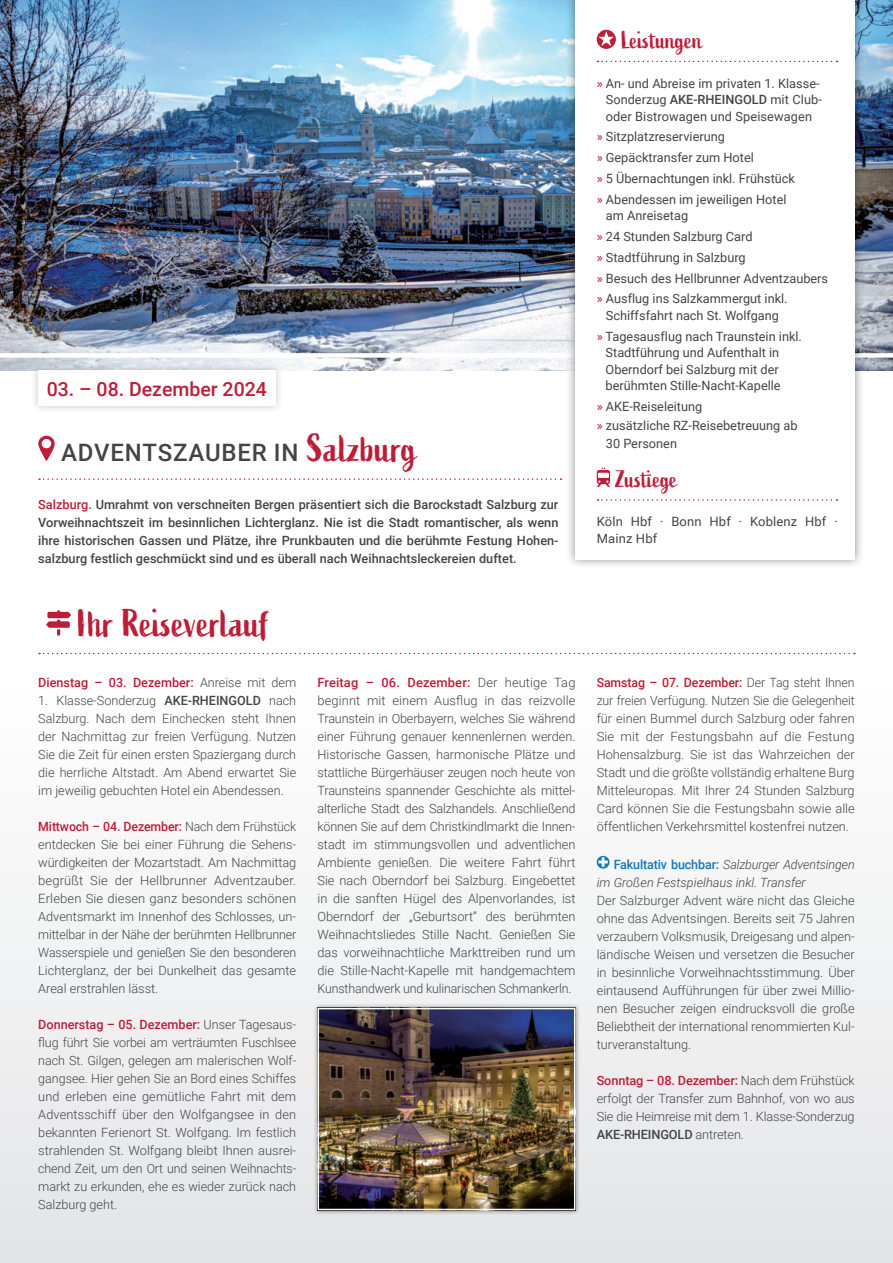
<style>
.page{position:relative;width:893px;height:1263px;background:#fff}
.page>*{position:absolute;margin:0;border:0;box-sizing:border-box;transform-origin:0 0}
.t1{font:39px "Active";color:#bc1d37}
.t2{font:500 24px "Roboto";letter-spacing:.035em;color:#434445}
.t3{font:24px "Active";letter-spacing:-.01em;color:#bc1d37}
.t4{font:500 19.5px "Roboto";color:#bc1d37}
.t5{font:300 12.75px/18px "Roboto";color:#434445;text-align:justify}
.t6{font:12.75px/20.7px "Roboto";color:#434445}
.t7{font:500 12.75px/18px "Roboto";color:#434445;text-align:justify}
.t8{font:italic 300 12.75px/18px "Roboto";letter-spacing:-.01em;color:#434445}
.t9{font:500 12.75px "Roboto";color:#bc1d37}
.s1{font-family:"Active";font-weight:400;font-size:39px;color:#bc1d37}
.s2{color:#bc1d37}
.s3{font-weight:500}
.s4{font-weight:300;color:#434445}
.s5{font-weight:500;color:#bc1d37}
.s6{font-weight:500;font-style:normal;color:#1077b9}
</style>
<div class="page">
<div style="left:0;top:677px;width:892px;height:586px;background:linear-gradient(to bottom,#fff,#e3e4e6)"></div>
<img style="left:0;top:0;width:893px;height:370px">
<div style="left:0;top:353px;width:893px;height:5px;background:#fff"></div>
<div style="left:30px;top:362px;width:253px;height:53px;background:#231f20;opacity:.25"></div>
<div style="left:38px;top:371px;width:237px;height:35px;background:#fff"></div>
<svg style="left:38px;top:436px;width:17px;height:25px"></svg>
<svg style="left:39px;top:478px;width:523px;height:2px"></svg>
<svg style="left:597px;top:856px;width:12px;height:12px"></svg>
<svg style="left:46px;top:610px;width:25px;height:26px"></svg>
<svg style="left:39px;top:653px;width:816px;height:1px"></svg>
<div style="left:313px;top:1003px;width:267px;height:212px;background:#231f20;opacity:.5"></div>
<img style="left:320px;top:1011px;width:252px;height:196px">
<div style="left:317px;top:1008px;width:258px;height:202px;border:2px solid #fff"></div>
<div style="left:565px;top:0;width:299px;height:570px;background:#231f20;opacity:.5"></div>
<div style="left:575px;top:0;width:280px;height:560px;background:#fff"></div>
<svg style="left:597px;top:30px;width:19px;height:19px"></svg>
<svg style="left:598px;top:31px;width:16px;height:15px"></svg>
<svg style="left:597px;top:468px;width:13px;height:19px"></svg>
<svg style="left:597px;top:499px;width:241px;height:2px"></svg>
<svg style="left:597px;top:61px;width:241px;height:1px"></svg>
<h3 class="t4" style="left:47px;top:381px;width:222px">03. – 08. Dezember 2024</h3>
<h2 class="t2" style="left:61px;top:443px;width:357px">ADVENTSZAUBER IN <span class="s1">Salzburg</span></h2>
<p class="t7" style="left:38px;top:496px;width:522px"><span class="s2">Salzburg.</span> Umrahmt von verschneiten Bergen präsentiert sich die Barockstadt Salzburg zur Vorweihnachtszeit im besinnlichen Lichterglanz. Nie ist die Stadt romantischer, als wenn ihre historischen Gassen und Plätze, ihre Prunkbauten und die berühmte Festung Hohen&shy;salzburg festlich geschmückt sind und es überall nach Weihnachtsleckereien duftet.</p>
<h1 class="t1" style="left:77px;top:606px;width:194px">Ihr Reiseverlauf</h1>
<h2 class="t3" style="left:621px;top:30px;width:83px">Leistungen</h2>
<p class="t6" style="left:606px;top:76px;width:218px;line-height:16.5px;text-indent:-9px"><span class="s2">»</span> An- und Abreise im privaten 1. Klasse-<br>Sonderzug <span class="s3">AKE-RHEINGOLD</span> mit Club&shy;oder Bistrowagen und Speisewagen</p>
<p class="t6" style="left:597px;top:128px;width:200px"><span class="s2">»</span> Sitzplatzreservierung<br><span class="s2">»</span> Gepäcktransfer zum Hotel<br><span class="s2">»</span> 5 Übernachtungen inkl. Frühstück <span class="s2">»</span> Abendessen im jeweiligen Hotel</p>
<p class="t6" style="left:597px;top:206px;width:233px;text-indent:9px">am Anreisetag<br><span class="s2">»</span> 24 Stunden Salzburg Card<br><span class="s2">»</span> Stadtführung in Salzburg<br><span class="s2">»</span> Besuch des Hellbrunner Adventzaubers <span class="s2">»</span> Ausflug ins Salzkammergut inkl.</p>
<p class="t6" style="left:597px;top:306px;width:207px;text-indent:9px">Schiffsfahrt nach St. Wolfgang<br><span class="s2">»</span> Tagesausflug nach Traunstein inkl.</p>
<p class="t6" style="left:606px;top:345px;width:177px;line-height:16.5px">Stadtführung und Aufenthalt in<br>Oberndorf bei Salzburg mit der berühmten Stille-Nacht-Kapelle</p>
<p class="t6" style="left:597px;top:398px;width:202px;line-height:19.5px"><span class="s2">»</span> AKE-Reiseleitung<br><span class="s2">»</span> zusätzliche RZ-Reisebetreuung ab</p>
<p class="t6" style="left:606px;top:434px;width:73px">30 Personen</p>
<h2 class="t3" style="left:615px;top:469px;width:64px">Zustiege</h2>
<p class="t6" style="left:597px;top:515px;width:243px;line-height:16.5px">Köln Hbf · Bonn Hbf · Koblenz Hbf ·<br>Mainz Hbf</p>
<p class="t9" style="left:38px;top:677px;width:259px">Dienstag – 03. Dezember: <span class="s4">Anreise mit dem</span></p>
<p class="t5" style="left:38px;top:693px;width:259px">1. Klasse-Sonderzug <span class="s3">AKE-RHEINGOLD</span> nach Salzburg. Nach dem Einchecken steht Ihnen der Nachmittag zur freien Verfügung. Nutzen Sie die Zeit für einen ersten Spaziergang durch die herrliche Altstadt. Am Abend erwartet Sie im jeweilig gebuchten Hotel ein Abendessen.</p>
<p class="t5" style="left:38px;top:819px;width:259px"><span class="s5">Mittwoch – 04. Dezember:</span> Nach dem Frühstück entdecken Sie bei einer Führung die Sehens&shy;würdigkeiten der Mozartstadt. Am Nachmittag begrüßt Sie der Hellbrunner Adventzauber.<br>Erleben Sie diesen ganz besonders schönen Adventsmarkt im Innenhof des Schlosses, un&shy;mittelbar in der Nähe der berühmten Hellbrunner Wasserspiele und genießen Sie den besonderen Lichterglanz, der bei Dunkelheit das gesamte Areal erstrahlen lässt.</p>
<p class="t5" style="left:38px;top:1017px;width:259px"><span class="s5">Donnerstag – 05. Dezember:</span> Unser Tagesaus&shy;flug führt Sie vorbei am verträumten Fuschlsee nach St. Gilgen, gelegen am malerischen Wolf&shy;gangsee. Hier gehen Sie an Bord eines Schiffes und erleben eine gemütliche Fahrt mit dem Adventsschiff über den Wolfgangsee in den bekannten Ferienort St. Wolfgang. Im festlich strahlenden St. Wolfgang bleibt Ihnen ausrei&shy;chend Zeit, um den Ort und seinen Weihnachts&shy;markt zu erkunden, ehe es wieder zurück nach Salzburg geht.</p>
<p class="t5" style="left:317px;top:675px;width:259px"><span class="s5">Freitag – 06. Dezember:</span> Der heutige Tag beginnt mit einem Ausflug in das reizvolle Traunstein in Oberbayern, welches Sie während einer Führung genauer kennenlernen werden.<br>Historische Gassen, harmonische Plätze und stattliche Bürgerhäuser zeugen noch heute von Traunsteins spannender Geschichte als mittel&shy;alterliche Stadt des Salzhandels. Anschließend können Sie auf dem Christkindlmarkt die Innen&shy;stadt im stimmungsvollen und adventlichen Ambiente genießen. Die weitere Fahrt führt Sie nach Oberndorf bei Salzburg. Eingebettet in die sanften Hügel des Alpenvorlandes, ist Oberndorf der „Geburtsort“ des berühmten Weihnachtsliedes Stille Nacht. Genießen Sie das vorweihnachtliche Markttreiben rund um die Stille-Nacht-Kapelle mit handgemachtem Kunsthandwerk und kulinarischen Schmankerln.</p>
<p class="t5" style="left:597px;top:675px;width:259px"><span class="s5">Samstag – 07. Dezember:</span> Der Tag steht Ihnen zur freien Verfügung. Nutzen Sie die Gelegenheit für einen Bummel durch Salzburg oder fahren Sie mit der Festungsbahn auf die Festung Hohensalzburg. Sie ist das Wahrzeichen der Stadt und die größte vollständig erhaltene Burg Mitteleuropas. Mit Ihrer 24 Stunden Salzburg Card können Sie die Festungsbahn sowie alle öffentlichen Verkehrsmittel kostenfrei nutzen.</p>
<p class="t8" style="left:597px;top:856px;width:259px;text-indent:17px"><span class="s6">Fakultativ buchbar:</span> Salzburger Adventsingen im Großen Festspielhaus inkl. Transfer</p>
<p class="t5" style="left:597px;top:892px;width:259px">Der Salzburger Advent wäre nicht das Gleiche ohne das Adventsingen. Bereits seit 75 Jahren verzaubern Volksmusik, Dreigesang und alpen&shy;ländische Weisen und versetzen die Besucher in besinnliche Vorweihnachtsstimmung. Über eintausend Aufführungen für über zwei Millio&shy;nen Besucher zeigen eindrucksvoll die große Beliebtheit der international renommierten Kul&shy;turveranstaltung.</p>
<p class="t5" style="left:597px;top:1072px;width:259px"><span class="s5">Sonntag – 08. Dezember:</span> Nach dem Frühstück erfolgt der Transfer zum Bahnhof, von wo aus Sie die Heimreise mit dem 1. Klasse-Sonderzug <span class="s3">AKE-RHEINGOLD</span> antreten.</p>
</div>
